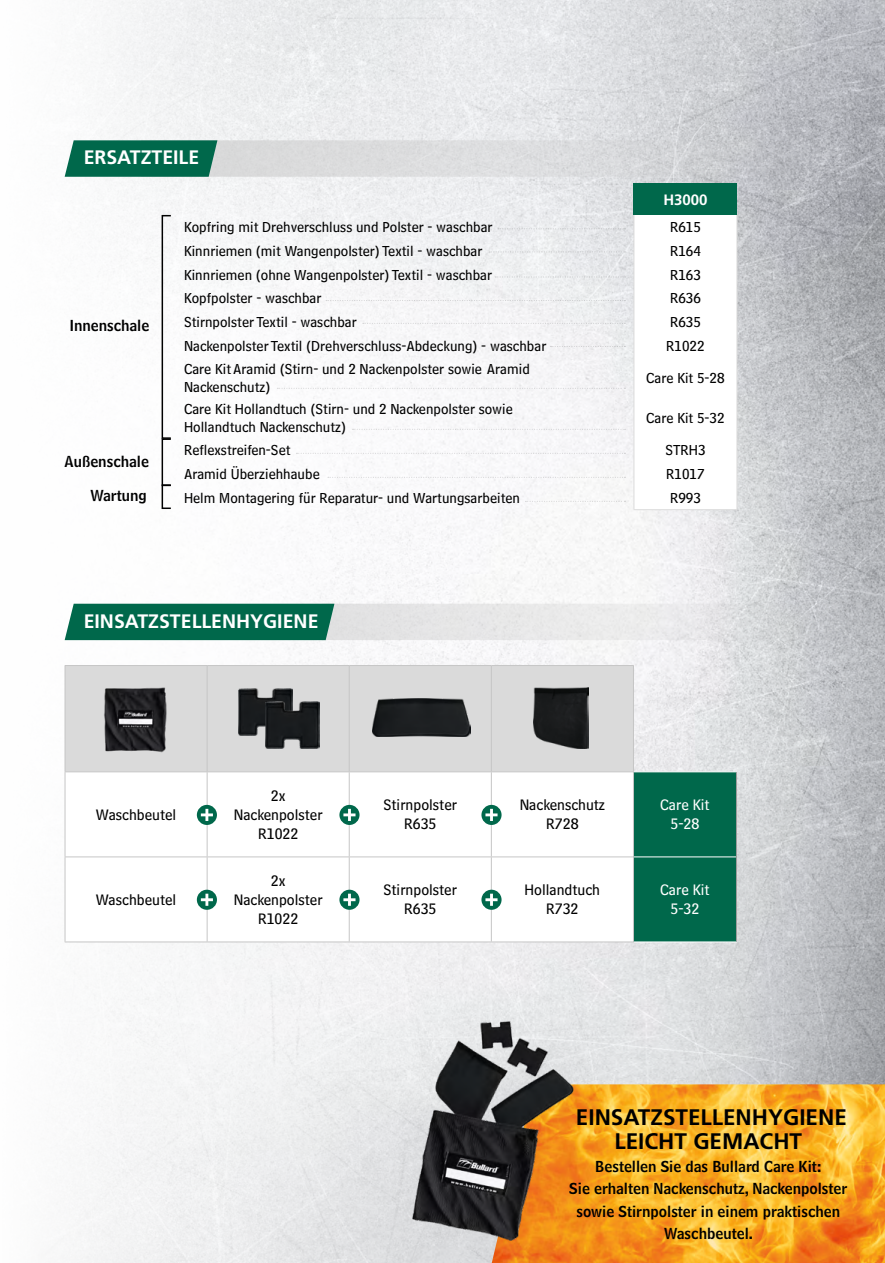
<style>
.page{position:relative;width:885px;height:1263px;background:#fff}
.page>*{position:absolute;margin:0;border:0;box-sizing:border-box;transform-origin:0 0}
.t1{font:700 22.5px/24px "Frutiger";color:#000;text-align:center}
.t2{font:700 19.5px "Frutiger";color:#fff}
.t3{font:15.75px/18.9px "Bell Centennial Std Sub Capt";color:#000;text-align:center}
.t4{font:15.75px/18.9px "Bell Centennial Std Sub Capt";color:#fff;text-align:center}
.t5{font:15px/18px "Bell Centennial Std Sub Capt";color:#000}
.t6{font:15px/22.5px "Bell Centennial Std Name Num";color:#000;text-align:center}
.t7{font:700 15px "Frutiger";color:#fff}
</style>
<div class="page">
<img style="left:62px;top:0;width:822px;height:1263px">
<svg style="left:633px;top:215px;width:104px;height:294px"></svg>
<hr style="left:633px;top:509px;width:104px;height:1px;background:#dbdbdb">
<img style="left:600px;top:1084px;width:284px;height:179px">
<div style="left:161px;top:215px;width:10px;height:224px;border:2px solid #000"></div>
<div style="left:633px;top:184px;width:104px;height:31px;background:#00684b"></div>
<div style="left:161px;top:484px;width:10px;height:25px;border:2px solid #000"></div>
<div style="left:161px;top:438px;width:10px;height:48px;border:2px solid #000"></div>
<svg style="left:498px;top:228px;width:127px;height:1px"></svg>
<svg style="left:326px;top:300px;width:299px;height:1px"></svg>
<svg style="left:363px;top:323px;width:262px;height:1px"></svg>
<svg style="left:550px;top:346px;width:75px;height:1px"></svg>
<svg style="left:277px;top:388px;width:348px;height:1px"></svg>
<svg style="left:352px;top:429px;width:273px;height:1px"></svg>
<svg style="left:328px;top:477px;width:297px;height:1px"></svg>
<svg style="left:296px;top:453px;width:329px;height:1px"></svg>
<svg style="left:525px;top:501px;width:100px;height:1px"></svg>
<svg style="left:489px;top:251px;width:136px;height:1px"></svg>
<svg style="left:495px;top:276px;width:130px;height:2px"></svg>
<svg style="left:65px;top:140px;width:772px;height:37px"></svg>
<svg style="left:65px;top:604px;width:772px;height:36px"></svg>
<div style="left:66px;top:666px;width:567px;height:105px;background:#dadada"></div>
<svg style="left:66px;top:772px;width:567px;height:169px"></svg>
<div style="left:634px;top:772px;width:102px;height:169px;background:#00684b"></div>
<hr style="left:633px;top:771px;width:103px;height:1px;background:#fff">
<hr style="left:633px;top:856px;width:103px;height:1px;background:#fff">
<hr style="left:633px;top:941px;width:103px;height:1px;background:#fff">
<hr style="left:736px;top:772px;width:1px;height:85px;background:#9d9d9c">
<hr style="left:736px;top:857px;width:1px;height:84px;background:#9d9d9c">
<hr style="left:65px;top:771px;width:142px;height:1px;background:#c6c6c6">
<hr style="left:65px;top:772px;width:1px;height:84px;background:#c6c6c6">
<hr style="left:207px;top:771px;width:142px;height:1px;background:#c6c6c6">
<hr style="left:207px;top:772px;width:1px;height:84px;background:#c6c6c6">
<hr style="left:349px;top:771px;width:142px;height:1px;background:#c6c6c6">
<hr style="left:349px;top:772px;width:1px;height:84px;background:#c6c6c6">
<hr style="left:491px;top:771px;width:142px;height:1px;background:#c6c6c6">
<hr style="left:491px;top:772px;width:1px;height:84px;background:#c6c6c6">
<hr style="left:633px;top:772px;width:1px;height:84px;background:#c6c6c6">
<hr style="left:65px;top:856px;width:142px;height:1px;background:#c6c6c6">
<hr style="left:65px;top:857px;width:1px;height:84px;background:#c6c6c6">
<hr style="left:207px;top:856px;width:142px;height:1px;background:#c6c6c6">
<hr style="left:207px;top:857px;width:1px;height:84px;background:#c6c6c6">
<hr style="left:349px;top:856px;width:142px;height:1px;background:#c6c6c6">
<hr style="left:349px;top:857px;width:1px;height:84px;background:#c6c6c6">
<hr style="left:491px;top:856px;width:142px;height:1px;background:#c6c6c6">
<hr style="left:491px;top:857px;width:1px;height:84px;background:#c6c6c6">
<hr style="left:633px;top:857px;width:1px;height:84px;background:#c6c6c6">
<hr style="left:65px;top:941px;width:142px;height:1px;background:#c6c6c6">
<hr style="left:207px;top:941px;width:142px;height:1px;background:#c6c6c6">
<hr style="left:349px;top:941px;width:142px;height:1px;background:#c6c6c6">
<hr style="left:491px;top:941px;width:142px;height:1px;background:#c6c6c6">
<hr style="left:65px;top:665px;width:142px;height:1px;background:#c6c6c6">
<hr style="left:65px;top:666px;width:1px;height:105px;background:#c6c6c6">
<hr style="left:207px;top:665px;width:142px;height:1px;background:#c6c6c6">
<hr style="left:207px;top:666px;width:1px;height:105px;background:#c6c6c6">
<hr style="left:349px;top:665px;width:142px;height:1px;background:#c6c6c6">
<hr style="left:349px;top:666px;width:1px;height:105px;background:#c6c6c6">
<hr style="left:491px;top:665px;width:142px;height:1px;background:#c6c6c6">
<hr style="left:491px;top:666px;width:1px;height:105px;background:#c6c6c6">
<hr style="left:633px;top:666px;width:1px;height:105px;background:#c6c6c6">
<img style="left:104px;top:686px;width:64px;height:67px">
<img style="left:238px;top:689px;width:54px;height:47px">
<img style="left:265px;top:702px;width:54px;height:47px">
<img style="left:373px;top:699px;width:97px;height:38px">
<img style="left:533px;top:687px;width:55px;height:61px">
<div style="left:197px;top:805px;width:20px;height:20px;background:#00684b;border-radius:50%"></div>
<svg style="left:201px;top:809px;width:12px;height:12px"></svg>
<svg style="left:339px;top:805px;width:20px;height:20px"></svg>
<svg style="left:343px;top:809px;width:12px;height:12px"></svg>
<svg style="left:481px;top:805px;width:20px;height:20px"></svg>
<svg style="left:485px;top:809px;width:12px;height:12px"></svg>
<div style="left:197px;top:890px;width:20px;height:20px;background:#00684b;border-radius:50%"></div>
<svg style="left:201px;top:894px;width:12px;height:12px"></svg>
<svg style="left:339px;top:890px;width:20px;height:20px"></svg>
<svg style="left:343px;top:894px;width:12px;height:12px"></svg>
<svg style="left:481px;top:890px;width:20px;height:20px"></svg>
<svg style="left:485px;top:894px;width:12px;height:12px"></svg>
<img style="left:382px;top:995px;width:218px;height:268px">
<h2 class="t2" style="left:84px;top:146px;width:117px">ERSATZTEILE</h2>
<p class="t7" style="left:663px;top:191px;width:46px">H3000</p>
<p class="t6" style="left:70px;top:314px;width:81px">Innenschale</p>
<p class="t6" style="left:65px;top:450px;width:86px">Außenschale</p>
<p class="t6" style="left:90px;top:485px;width:58px">Wartung</p>
<p class="t5" style="left:184px;top:218px;width:310px">Kopfring mit Drehverschluss und Polster - waschbar</p>
<p class="t5" style="left:670px;top:218px;width:32px">R615</p>
<p class="t5" style="left:184px;top:242px;width:300px">Kinnriemen (mit Wangenpolster) Textil - waschbar</p>
<p class="t5" style="left:670px;top:242px;width:32px">R164</p>
<p class="t5" style="left:184px;top:265px;width:309px">Kinnriemen (ohne Wangenpolster) Textil - waschbar</p>
<p class="t5" style="left:670px;top:265px;width:32px">R163</p>
<p class="t5" style="left:184px;top:289px;width:139px">Kopfpolster - waschbar</p>
<p class="t5" style="left:670px;top:289px;width:32px">R636</p>
<p class="t5" style="left:184px;top:313px;width:174px">Stirnpolster Textil - waschbar</p>
<p class="t5" style="left:670px;top:313px;width:32px">R635</p>
<p class="t5" style="left:184px;top:337px;width:364px">Nackenpolster Textil (Drehverschluss-Abdeckung) - waschbar</p>
<p class="t5" style="left:666px;top:337px;width:40px">R1022</p>
<p class="t5" style="left:184px;top:360px;width:347px">Care Kit Aramid (Stirn- und 2 Nackenpolster sowie Aramid<br>Nackenschutz)</p>
<p class="t5" style="left:646px;top:369px;width:80px">Care Kit 5-28</p>
<p class="t5" style="left:184px;top:400px;width:330px">Care Kit Hollandtuch (Stirn- und 2 Nackenpolster sowie<br>Hollandtuch Nackenschutz)</p>
<p class="t5" style="left:646px;top:409px;width:80px">Care Kit 5-32</p>
<p class="t5" style="left:184px;top:441px;width:108px">Reflexstreifen-Set</p>
<p class="t5" style="left:665px;top:441px;width:42px">STRH3</p>
<p class="t5" style="left:184px;top:465px;width:137px">Aramid Überziehhaube</p>
<p class="t5" style="left:666px;top:465px;width:40px">R1017</p>
<p class="t5" style="left:184px;top:489px;width:337px">Helm Montagering für Reparatur- und Wartungsarbeiten</p>
<p class="t5" style="left:670px;top:489px;width:32px">R993</p>
<h2 class="t2" style="left:84px;top:609px;width:236px">EINSATZSTELLENHYGIENE</h2>
<p class="t3" style="left:96px;top:805px;width:82px">Waschbeutel</p>
<p class="t3" style="left:96px;top:890px;width:82px">Waschbeutel</p>
<p class="t3" style="left:234px;top:786px;width:90px">2x<br>Nackenpolster<br>R1022</p>
<p class="t3" style="left:383px;top:795px;width:75px">Stirnpolster<br>R635</p>
<p class="t3" style="left:519px;top:795px;width:87px">Nackenschutz<br>R728</p>
<p class="t4" style="left:660px;top:795px;width:51px">Care Kit<br>5-28</p>
<p class="t3" style="left:234px;top:871px;width:90px">2x<br>Nackenpolster<br>R1022</p>
<p class="t3" style="left:383px;top:880px;width:75px">Stirnpolster<br>R635</p>
<p class="t3" style="left:524px;top:880px;width:77px">Hollandtuch<br>R732</p>
<p class="t4" style="left:660px;top:880px;width:51px">Care Kit<br>5-32</p>
<h1 class="t1" style="left:576px;top:1105px;width:272px">EINSATZSTELLENHYGIENE<br>LEICHT GEMACHT</h1>
<p class="t6" style="left:569px;top:1155px;width:279px">Bestellen Sie das Bullard Care Kit:<br>Sie erhalten Nackenschutz, Nackenpolster sowie Stirnpolster in einem praktischen Waschbeutel.</p>
</div>
